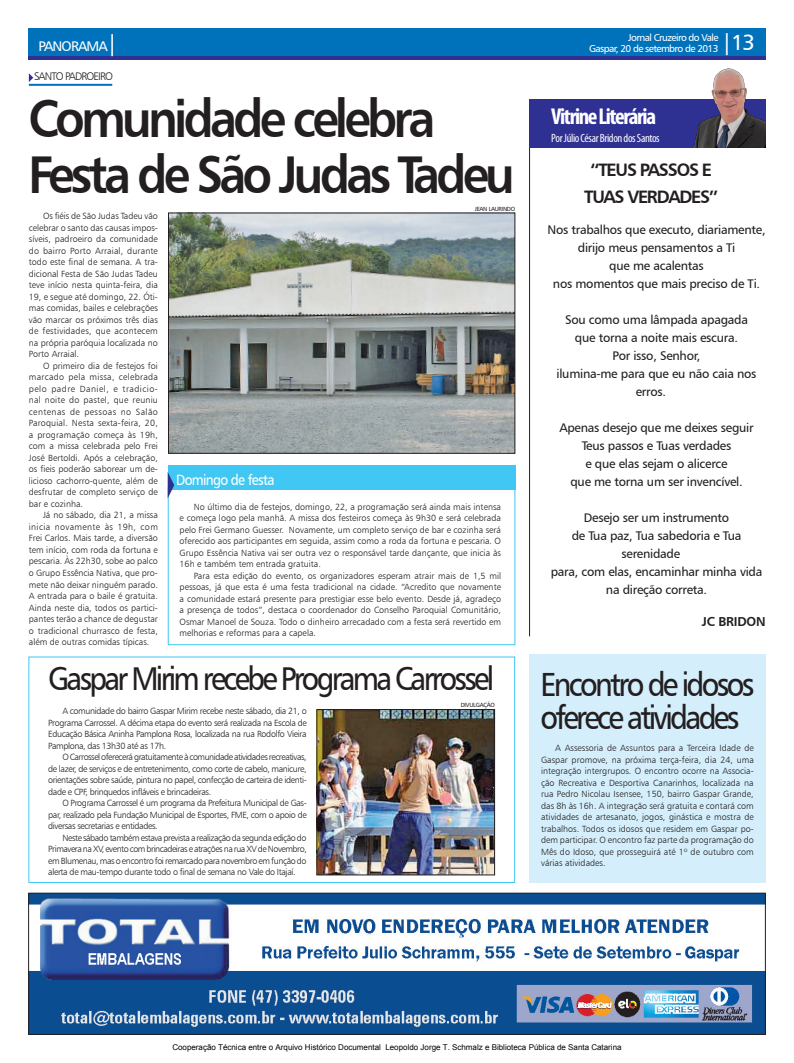
<style>
.page{position:relative;width:794px;height:1063px;background:#fff}
.page>*{position:absolute;margin:0;border:0;box-sizing:border-box;transform-origin:0 0}
.t1{font:53.2px/55.7px "Humanist 777 BT Bold B";letter-spacing:-.08em;color:#231f20;scale:.9 1}
.t2{font:33.5px/33.5px "Humanist 777 BT Roman B";letter-spacing:-.09em;color:#231f20;scale:.9 1}
.t3{font:33px "Humanist 777 BT Roman B";letter-spacing:-.09em;color:#231f20;scale:.9 1}
.t4{font:700 condensed 23px "Myriad Pro";letter-spacing:-.06em;color:#fff}
.t5{font:22px "Humanist 777 BT Roman B";color:#fff}
.t6{font:18px/26.6px "Humanist 777 BT Bold B";letter-spacing:-.07em;color:#231f20;text-align:center}
.t7{font:15px "Humanist 777 BT Roman B";letter-spacing:-.05em;color:#fff;scale:.9 1}
.t8{font:14px "Humanist 777 BT Roman B";color:#fff}
.t9{font:13px "Humanist 777 BT Bold B";letter-spacing:-.02em;color:#231f20}
.t10{font:12.5px/18px "Humanist 777 BT Roman B";letter-spacing:-.02em;color:#231f20;text-align:center}
.t11{font:12.5px "Humanist 777 BT Roman B";letter-spacing:-.07em;color:#231f20}
.t12{font:condensed 12px "Myriad Pro";letter-spacing:-.03em;color:#fff}
.t13{font:11px "Humanist 777 BT Light B";letter-spacing:-.08em;color:#231f20}
.t14{font:10px/11px "Humanist 777 BT Roman B";letter-spacing:-.06em;color:#fff;text-align:right}
.t15{font:9px/11.5px "Humanist 777 BT Light B";color:#231f20;text-align:justify}
.t16{font:8px "Arial";color:#000}
.t17{font:6px "Humanist 777 BT Roman B";letter-spacing:-.05em;color:#231f20}
.s1{font-size:22px}
</style>
<div class="page">
<div style="left:28px;top:656px;width:487px;height:227px;border:1px solid #40c7f4"></div>
<hr style="left:529px;top:143px;width:1px;height:493px;background:#231f20">
<img style="left:170px;top:215px;width:343px;height:237px">
<div style="left:168px;top:213px;width:347px;height:241px;border:1px solid #231f20"></div>
<img style="left:319px;top:711px;width:174px;height:162px">
<div style="left:317px;top:709px;width:178px;height:166px;border:1px solid #231f20"></div>
<hr style="left:29px;top:84px;width:83px;height:2px;background:#0072bc">
<svg style="left:29px;top:73px;width:4px;height:9px"></svg>
<div style="left:529px;top:655px;width:236px;height:228px;background:#d4effb"></div>
<img style="left:30px;top:895px;width:733px;height:138px">
<div style="left:28px;top:893px;width:737px;height:142px;border:1px solid #231f20"></div>
<div style="left:529px;top:99px;width:236px;height:48px;background:#2e3092"></div>
<img style="left:694px;top:68px;width:71px;height:80px">
<div style="left:28px;top:28px;width:737px;height:29px;background:#0072bc"></div>
<hr style="left:29px;top:57px;width:737px;height:3px;background:#2e3092">
<div style="left:168px;top:487px;width:347px;height:158px;border:1px solid #40c7f4"></div>
<div style="left:168px;top:466px;width:347px;height:24px;background:#40c7f4"></div>
<svg style="left:168px;top:473px;width:6px;height:26px"></svg>
<h3 class="t8" style="left:39px;top:38px;width:16px">PANORA</h3>
<h3 class="t8" style="left:87px;top:38px;width:33px">MA<span class="s1">|</span></h3>
<h3 class="t5" style="left:721px;top:29px;width:35px">|13</h3>
<p class="t14" style="left:589px;top:32px;width:131px">Jornal Cruzeiro do Vale<br>Gaspar, 20 de setembro de 2013</p>
<p class="t13" style="left:34px;top:70px;width:81px">SANTO PADROEIRO</p>
<h1 class="t1" style="left:28px;top:89px;width:542px">Comunidade celebra<br>Festa de São Judas Tadeu</h1>
<p class="t17" style="left:475px;top:206px;width:42px">jean laurindo</p>
<p class="t15" style="left:29px;top:210px;width:131px;text-indent:14px">Os fiéis de São Judas Tadeu vão celebrar o santo das causas impos&shy;síveis, padroeiro da comunidade do bairro Porto Arraial, durante todo este final de semana. A tra&shy;dicional Festa de São Judas Tadeu teve início nesta quinta-feira, dia 19, e segue até domingo, 22. Óti&shy;mas comidas, bailes e celebrações vão marcar os próximos três dias de festividades, que acontecem na própria paróquia localizada no Porto Arraial.</p>
<p class="t15" style="left:29px;top:360px;width:131px;text-indent:14px">O primeiro dia de festejos foi marcado pela missa, celebrada pelo padre Daniel, e tradicio&shy;nal noite do pastel, que reuniu centenas de pessoas no Salão Paroquial. Nesta sexta-feira, 20, a programação começa às 19h, com a missa celebrada pelo Frei José Bertoldi. Após a celebração, os fieis poderão saborear um de&shy;licioso cachorro-quente, além de desfrutar de completo serviço de bar e cozinha.</p>
<p class="t15" style="left:29px;top:509px;width:131px;text-indent:14px">Já no sábado, dia 21, a missa inicia novamente às 19h, com Frei Carlos. Mais tarde, a diversão tem início, com roda da fortuna e pescaria. Às 22h30, sobe ao palco o Grupo Essência Nativa, que pro&shy;mete não deixar ninguém parado.<br>A entrada para o baile é gratuita.<br>Ainda neste dia, todos os partici&shy;pantes terão a chance de degustar o tradicional churrasco de festa, além de outras comidas típicas.</p>
<h3 class="t3" style="left:48px;top:658px;width:497px">Gaspar Mirim recebe Programa Carrossel</h3>
<p class="t15" style="left:48px;top:705px;width:260px;text-indent:14px">A comunidade do bairro Gaspar Mirim recebe neste sábado, dia 21, o Programa Carrossel. A décima etapa do evento será realizada na Escola de Educação Básica Aninha Pamplona Rosa, localizada na rua Rodolfo Vieira Pamplona, das 13h30 até as 17h.</p>
<p class="t15" style="left:48px;top:751px;width:260px;text-indent:14px">O Carrossel oferecerá gratuitamente à comunidade atividades recreativas, de lazer, de serviços e de entretenimento, como corte de cabelo, manicure, orientações sobre saúde, pintura no papel, confecção de carteira de identi&shy;dade e CPF, brinquedos infláveis e brincadeiras.</p>
<p class="t15" style="left:48px;top:797px;width:260px;text-indent:14px">O Programa Carrossel é um programa da Prefeitura Municipal de Gas&shy;par, realizado pela Fundação Municipal de Esportes, FME, com o apoio de diversas secretarias e entidades.</p>
<p class="t15" style="left:48px;top:832px;width:260px;text-indent:14px">Neste sábado também estava prevista a realização da segunda edição do Primavera na XV, evento com brincadeiras e atrações na rua XV de Novembro, em Blumenau, mas o encontro foi remarcado para novembro em função do alerta de mau-tempo durante todo o final de semana no Vale do Itajaí.</p>
<h3 class="t7" style="left:176px;top:470px;width:111px">Domingo de festa</h3>
<p class="t15" style="left:180px;top:501px;width:323px;text-indent:14px">No último dia de festejos, domingo, 22, a programação será ainda mais intensa e começa logo pela manhã. A missa dos festeiros começa às 9h30 e será celebrada pelo Frei Germano Guesser. Novamente, um completo serviço de bar e cozinha será oferecido aos participantes em seguida, assim como a roda da fortuna e pescaria. O Grupo Essência Nativa vai ser outra vez o responsável tarde dançante, que inicia às 16h e também tem entrada gratuita.</p>
<p class="t15" style="left:180px;top:570px;width:323px;text-indent:14px">Para esta edição do evento, os organizadores esperam atrair mais de 1,5 mil pessoas, já que esta é uma festa tradicional na cidade. “Acredito que novamente a comunidade estará presente para prestigiar esse belo evento. Desde já, agradeço a presença de todos”, destaca o coordenador do Conselho Paroquial Comunitário, Osmar Manoel de Souza. Todo o dinheiro arrecadado com a festa será revertido em melhorias e reformas para a capela.</p>
<p class="t17" style="left:461px;top:701px;width:35px">divulgação</p>
<h3 class="t4" style="left:551px;top:102px;width:106px">Vitrine Literária</h3>
<h3 class="t12" style="left:551px;top:131px;width:110px">Por Júlio César Bridon dos Santos</h3>
<h3 class="t6" style="left:584px;top:156px;width:136px">“TEUS PASSOS E<br>TUAS VERDADES”</h3>
<h3 class="t10" style="left:547px;top:220px;width:220px">Nos trabalhos que executo, diariamente, dirijo meus pensamentos a Ti<br>que me acalentas<br>nos momentos que mais preciso de Ti.</h3>
<h3 class="t10" style="left:565px;top:310px;width:184px">Sou como uma lâmpada apagada</h3>
<h3 class="t10" style="left:575px;top:328px;width:165px">que torna a noite mais escura.</h3>
<h3 class="t10" style="left:612px;top:346px;width:89px">Por isso, Senhor,</h3>
<h3 class="t10" style="left:556px;top:364px;width:201px">ilumina-me para que eu não caia nos</h3>
<h3 class="t10" style="left:635px;top:382px;width:32px">erros.</h3>
<h3 class="t10" style="left:559px;top:418px;width:196px">Apenas desejo que me deixes seguir<br>Teus passos e Tuas verdades<br>e que elas sejam o alicerce<br>que me torna um ser invencível.</h3>
<h3 class="t10" style="left:584px;top:508px;width:147px">Desejo ser um instrumento</h3>
<h3 class="t11" style="left:571px;top:528px;width:171px">de Tua paz, Tua sabedoria e Tua</h3>
<h3 class="t10" style="left:621px;top:544px;width:60px">serenidade</h3>
<h3 class="t10" style="left:551px;top:562px;width:213px">para, com elas, encaminhar minha vida</h3>
<h3 class="t10" style="left:606px;top:580px;width:103px">na direção correta.</h3>
<h3 class="t9" style="left:702px;top:613px;width:65px">JC BRIDON</h3>
<h2 class="t2" style="left:540px;top:667px;width:239px">Encontro de idosos oferece atividades</h2>
<p class="t15" style="left:541px;top:742px;width:214px;text-indent:14px">A Assessoria de Assuntos para a Terceira Idade de Gaspar promove, na próxima terça-feira, dia 24, uma integração intergrupos. O encontro ocorre na Associa&shy;ção Recreativa e Desportiva Canarinhos, localizada na rua Pedro Nicolau Isensee, 150, bairro Gaspar Grande, das 8h às 16h. A integração será gratuita e contará com atividades de artesanato, jogos, ginástica e mostra de trabalhos. Todos os idosos que residem em Gaspar po&shy;dem participar. O encontro faz parte da programação do Mês do Idoso, que prosseguirá até 1º de outubro com várias atividades.</p>
<p class="t16" style="left:172px;top:1042px;width:451px">Cooperação Técnica entre o Arquivo Histórico Documental Leopoldo Jorge T. Schmalz e Biblioteca Pública de Santa Catarina</p>
</div>
